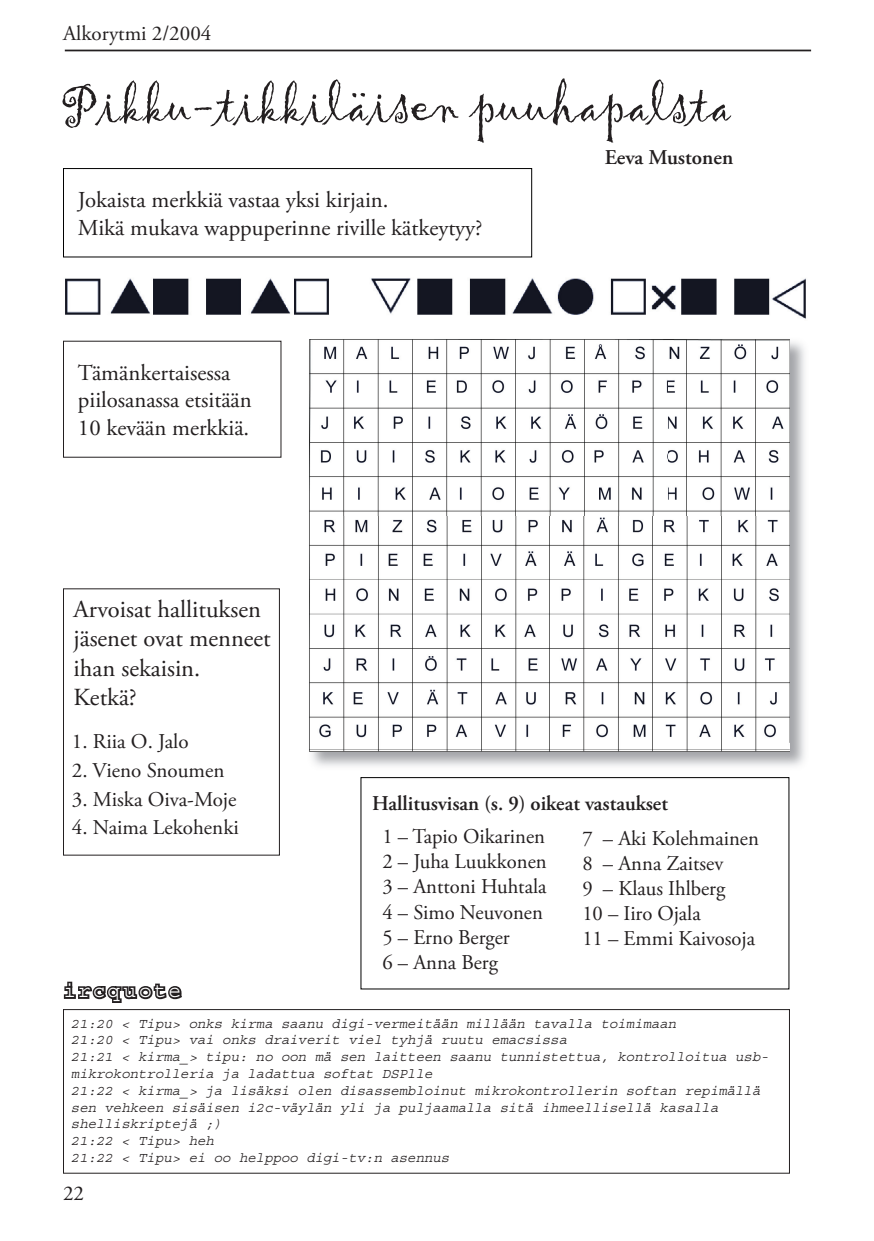
<style>
.page{position:relative;width:874px;height:1241px;background:#fff}
.page>*{position:absolute;margin:0;border:0;box-sizing:border-box;transform-origin:0 0}
.t1{font:52.5px "Gigi";color:#231f20}
.t2{font:24.5px/29.4px "Adobe Garamond Pro";color:#231f20}
.t3{font:22.75px/27.3px "Adobe Garamond Pro";color:#231f20}
.t4{font:21px/25.2px "Adobe Garamond Pro";color:#231f20}
.t5{font:600 21px "Adobe Garamond Pro";color:#231f20}
.t6{font:21px "Courier";letter-spacing:.1em;color:#fff}
.t7{font:italic 14px/16.8px "Courier";color:#231f20}
</style>
<div class="page">
<hr style="left:65px;top:50px;width:745px;height:1px;background:#231f20">
<img style="left:309px;top:709px;width:496px;height:57px">
<img style="left:789px;top:339px;width:16px;height:370px">
<img style="left:309px;top:339px;width:480px;height:412px">
<div style="left:63px;top:168px;width:469px;height:89px;border:1px solid #000"></div>
<div style="left:360px;top:777px;width:429px;height:212px;border:1px solid #000"></div>
<div style="left:63px;top:588px;width:217px;height:267px;border:1px solid #231f20"></div>
<img style="left:65px;top:278px;width:741px;height:41px">
<div style="left:63px;top:1008px;width:726px;height:165px;border:1px solid #231f20"></div>
<svg style="left:63px;top:981px;width:119px;height:22px"></svg>
<h3 class="t4" style="left:63px;top:21px;width:150px">Alkorytmi 2/2004</h3>
<h1 class="t1" style="left:60px;top:71px;width:671px">Pikku-tikkiläisen puuhapalsta</h1>
<h3 class="t3" style="left:78px;top:187px;width:406px">Jokaista merkkiä vastaa yksi kirjain.<br>Mikä mukava wappuperinne riville kätkeytyy?</h3>
<h3 class="t3" style="left:78px;top:360px;width:175px">Tämänkertaisessa piilosanassa etsitään<br>10 kevään merkkiä.</h3>
<h2 class="t2" style="left:74px;top:595px;width:199px">Arvoisat hallituksen jäsenet ovat menneet ihan sekaisin.<br>Ketkä?</h2>
<h3 class="t5" style="left:604px;top:145px;width:130px">Eeva Mustonen</h3>
<h3 class="t4" style="left:72px;top:729px;width:118px">1. Riia O. Jalo</h3>
<h3 class="t4" style="left:72px;top:758px;width:154px">2. Vieno Snoumen</h3>
<h3 class="t4" style="left:72px;top:787px;width:166px">3. Miska Oiva-Moje</h3>
<h3 class="t4" style="left:72px;top:815px;width:168px">4. Naima Lekohenki</h3>
<h3 class="t6" style="left:63px;top:980px;width:119px">ircquote</h3>
<h3 class="t5" style="left:372px;top:790px;width:297px">Hallitusvisan (s. 9) oikeat vastaukset</h3>
<h3 class="t4" style="left:382px;top:824px;width:166px">1 – Tapio Oikarinen<br>2 – Juha Luukkonen<br>3 – Anttoni Huhtala<br>4 – Simo Neuvonen<br>5 – Erno Berger<br>6 – Anna Berg</h3>
<h3 class="t4" style="left:582px;top:826px;width:178px">7 – Aki Kolehmainen<br>8 – Anna Zaitsev<br>9 – Klaus Ihlberg<br>10 – Iiro Ojala<br>11 – Emmi Kaivosoja</h3>
<p class="t7" style="left:71px;top:1015px;width:699px">21:20 &lt; Tipu&gt; onks kirma saanu digi-vermeitään millään tavalla toimimaan<br>21:20 &lt; Tipu&gt; vai onks draiverit viel tyhjä ruutu emacsissa<br>21:21 &lt; kirma_&gt; tipu: no oon mä sen laitteen saanu tunnistettua, kontrolloitua usb&shy;mikrokontrolleria ja ladattua softat DSPlle<br>21:22 &lt; kirma_&gt; ja lisäksi olen disassembloinut mikrokontrollerin softan repimällä sen vehkeen sisäisen i2c-väylän yli ja puljaamalla sitä ihmeellisellä kasalla shelliskriptejä ;)<br>21:22 &lt; Tipu&gt; heh<br>21:22 &lt; Tipu&gt; ei oo helppoo digi-tv:n asennus</p>
<h3 class="t4" style="left:63px;top:1181px;width:22px">22</h3>
</div>
